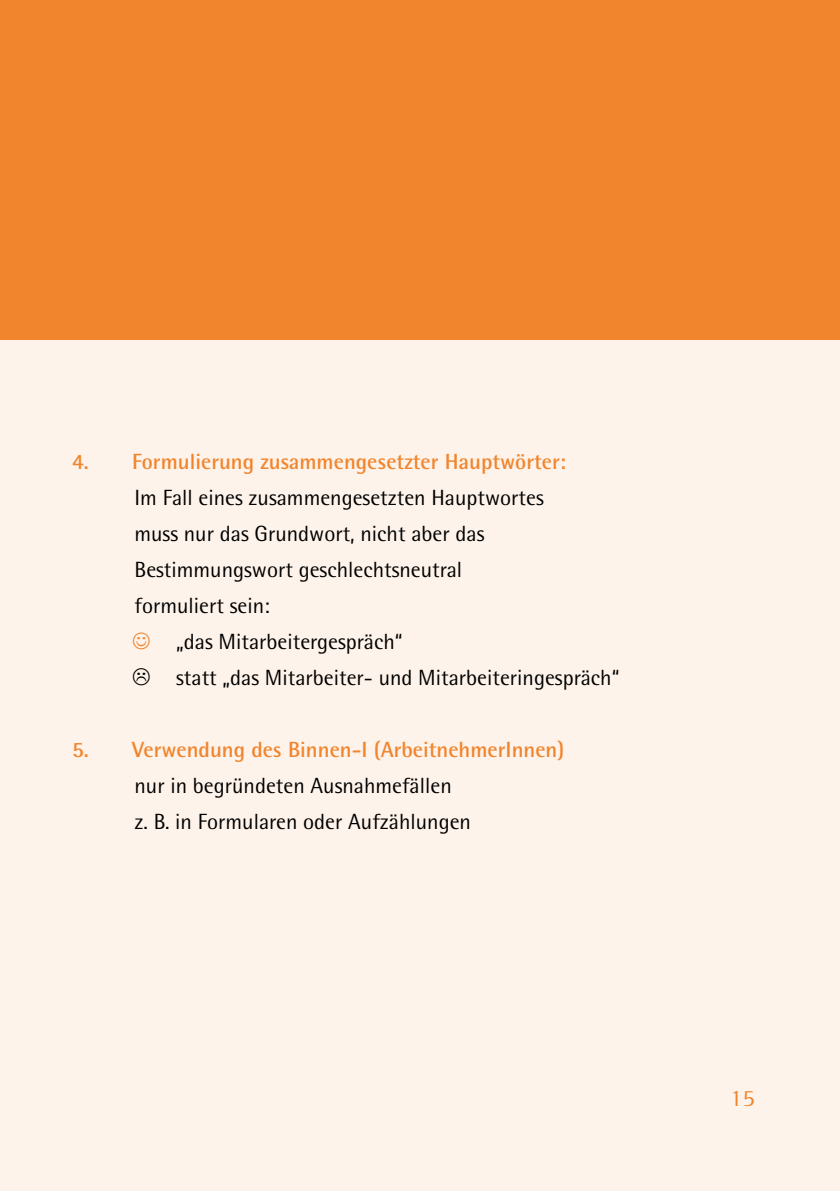
<style>
.page{position:relative;width:840px;height:1191px;background:#fff}
.page>*{position:absolute;margin:0;border:0;box-sizing:border-box;transform-origin:0 0}
.t1{font:24px "Rotis Semi Serif Pro";color:#f1852d}
.t2{font:22px/36px "Rotis Semi Sans Pro";color:#000}
.t3{font:700 22px "Rotis Semi Sans Pro";color:#f1852d}
</style>
<div class="page">
<div style="left:0;top:161px;width:839px;height:1030px;background:#fef3ea"></div>
<div style="left:0;top:0;width:839px;height:339px;background:#f1852d"></div>
<p class="t3" style="left:72px;top:448px;width:495px">4. Formulierung zusammengesetzter Hauptwörter:</p>
<p class="t2" style="left:134px;top:480px;width:410px">Im Fall eines zusammengesetzten Hauptwortes</p>
<p class="t2" style="left:134px;top:516px;width:351px">muss nur das Grundwort, nicht aber das</p>
<p class="t2" style="left:134px;top:552px;width:329px">Bestimmungswort geschlechtsneutral</p>
<p class="t2" style="left:134px;top:588px;width:137px">formuliert sein:</p>
<p class="t2" style="left:176px;top:624px;width:228px">„das Mitarbeitergespräch“</p>
<p class="t2" style="left:176px;top:660px;width:444px">statt „das Mitarbeiter- und Mitarbeiteringespräch“</p>
<p class="t3" style="left:72px;top:736px;width:493px">5. Verwendung des Binnen-I (ArbeitnehmerInnen)</p>
<p class="t2" style="left:134px;top:768px;width:338px">nur in begründeten Ausnahmefällen<br>z. B. in Formularen oder Aufzählungen</p>
<p class="t1" style="left:729px;top:1083px;width:26px">15</p>
</div>
